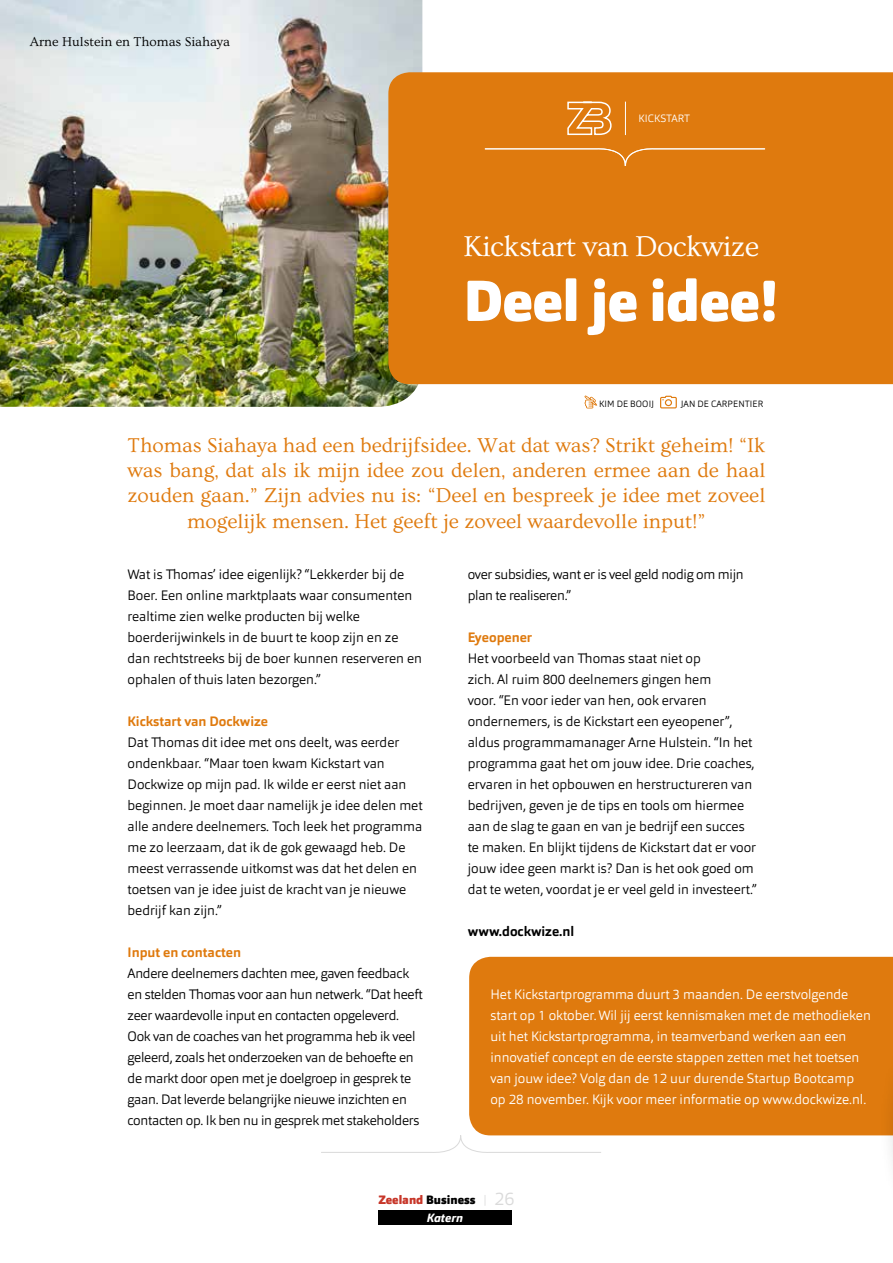
<style>
.page{position:relative;width:893px;height:1263px;background:#fff}
.page>*{position:absolute;margin:0;border:0;box-sizing:border-box;transform-origin:0 0}
.t1{font:900 57px "Orgon";letter-spacing:-.01em;color:#fff}
.t2{font:30px "Ovo";letter-spacing:-.02em;color:#fff}
.t3{font:21px/25.2px "Ovo";color:#df7a0e;text-align:center}
.t4{font:300 13.5px/21px "Orgon";color:#000}
.t5{font:300 13.5px/21px "Orgon";letter-spacing:-.02em;color:#000}
.t6{font:300 13.5px/21px "Orgon";color:#fff}
.t7{font:700 13.5px "Orgon";color:#df7a0e}
.t8{font:13.5px "Ovo";color:#000}
.t9{font:700 13.5px "Orgon";color:#000}
.t10{font:900 12px "Orgon";color:#000}
.t11{font:italic 800 11.85px "Orgon";color:#fff}
.t12{font:300 10.5px "Orgon";letter-spacing:-.005em;color:#fff}
.t13{font:300 9px "Orgon";letter-spacing:.01em;color:#000}
.s1{color:#c73629}
.s2{font-weight:300;color:#dadada}
.s3{font-weight:300;font-size:18px;color:#dadada}
</style>
<div class="page">
<img style="left:0;top:0;width:422px;height:407px">
<div style="left:469px;top:957px;width:409px;height:178px;background:#df7a0e"></div>
<svg style="left:321px;top:1135px;width:281px;height:18px"></svg>
<div style="left:378px;top:1210px;width:133px;height:14px;background:#000"></div>
<div style="left:388px;top:72px;width:505px;height:312px;background:#df7a0e"></div>
<hr style="left:625px;top:102px;width:1px;height:33px;background:#fff">
<svg style="left:567px;top:101px;width:45px;height:35px;background:#e79c4d"></svg>
<svg style="left:484px;top:147px;width:282px;height:20px;background:#e18420"></svg>
<svg style="left:584px;top:395px;width:13px;height:13px"></svg>
<svg style="left:660px;top:396px;width:17px;height:12px"></svg>
<div style="left:878px;top:922px;width:15px;height:341px;background:#000;opacity:.3"></div>
<p class="t8" style="left:30px;top:34px;width:202px">Arne Hulstein en Thomas Siahaya</p>
<p class="t12" style="left:639px;top:112px;width:53px">KICKSTART</p>
<h2 class="t2" style="left:463px;top:230px;width:297px">Kickstart van Dockwize</h2>
<h1 class="t1" style="left:463px;top:264px;width:315px">Deel je idee!</h1>
<p class="t13" style="left:599px;top:398px;width:56px">KIM DE BOOIJ</p>
<p class="t13" style="left:681px;top:398px;width:84px">JAN DE CARPENTIER</p>
<p class="t3" style="left:128px;top:433px;width:639px">Thomas Siahaya had een bedrijfsidee. Wat dat was? Strikt geheim! “Ik was bang, dat als ik mijn idee zou delen, anderen ermee aan de haal zouden gaan.” Zijn advies nu is: “Deel en bespreek je idee met zoveel mogelijk mensen. Het geeft je zoveel waardevolle input!”</p>
<p class="t4" style="left:128px;top:564px;width:296px">Wat is Thomas’ idee eigenlijk? “Lekkerder bij de Boer. Een online marktplaats waar consumenten realtime zien welke producten bij welke boerderijwinkels in de buurt te koop zijn en ze dan rechtstreeks bij de boer kunnen reserveren en ophalen of thuis laten bezorgen.”</p>
<p class="t7" style="left:128px;top:713px;width:142px">Kickstart van Dockwize</p>
<p class="t4" style="left:128px;top:732px;width:297px">Dat Thomas dit idee met ons deelt, was eerder ondenkbaar. “Maar toen kwam Kickstart van Dockwize op mijn pad. Ik wilde er eerst niet aan beginnen. Je moet daar namelijk je idee delen met alle andere deelnemers. Toch leek het programma me zo leerzaam, dat ik de gok gewaagd heb. De meest verrassende uitkomst was dat het delen en toetsen van je idee juist de kracht van je nieuwe bedrijf kan zijn.”</p>
<p class="t7" style="left:128px;top:944px;width:115px">Input en contacten</p>
<p class="t5" style="left:128px;top:963px;width:297px">Andere deelnemers dachten mee, gaven feedback en stelden Thomas voor aan hun netwerk. “Dat heeft zeer waardevolle input en contacten opgeleverd.<br>Ook van de coaches van het programma heb ik veel geleerd, zoals het onderzoeken van de behoefte en de markt door open met je doelgroep in gesprek te gaan. Dat leverde belangrijke nieuwe inzichten en contacten op. Ik ben nu in gesprek met stakeholders</p>
<p class="t5" style="left:468px;top:564px;width:278px">over subsidies, want er is veel geld nodig om mijn plan te realiseren.”</p>
<p class="t7" style="left:468px;top:629px;width:66px">Eyeopener</p>
<p class="t4" style="left:468px;top:648px;width:290px">Het voorbeeld van Thomas staat niet op<br>zich. Al ruim 800 deelnemers gingen hem<br>voor. “En voor ieder van hen, ook ervaren ondernemers, is de Kickstart een eyeopener”, aldus programmamanager Arne Hulstein. “In het programma gaat het om jouw idee. Drie coaches, ervaren in het opbouwen en herstructureren van bedrijven, geven je de tips en tools om hiermee aan de slag te gaan en van je bedrijf een succes te maken. En blijkt tijdens de Kickstart dat er voor jouw idee geen markt is? Dan is het ook goed om dat te weten, voordat je er veel geld in investeert.”</p>
<p class="t9" style="left:468px;top:923px;width:108px">www.dockwize.nl</p>
<p class="t6" style="left:490px;top:984px;width:382px">Het Kickstartprogramma duurt 3 maanden. De eerstvolgende start op 1 oktober. Wil jij eerst kennismaken met de methodieken uit het Kickstartprogramma, in teamverband werken aan een innovatief concept en de eerste stappen zetten met het toetsen van jouw idee? Volg dan de 12 uur durende Startup Bootcamp op 28 november. Kijk voor meer informatie op www.dockwize.nl.</p>
<p class="t10" style="left:378px;top:1192px;width:138px"><span class="s1">Zeeland</span> Business <span class="s2">|</span> <span class="s3">26</span></p>
<p class="t11" style="left:427px;top:1210px;width:38px">Katern</p>
</div>
